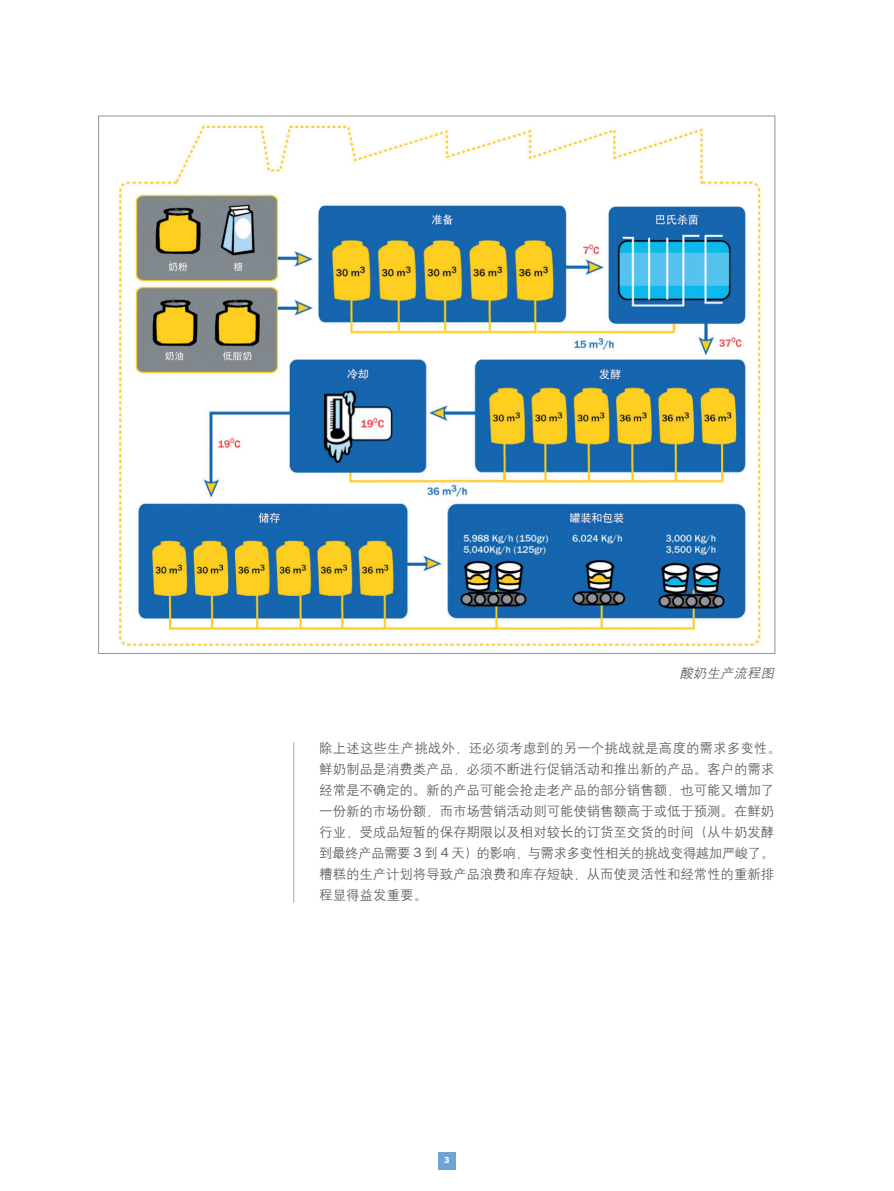
<style>
.page{position:relative;width:894px;height:1191px;background:#fff}
.page>*{position:absolute;margin:0;border:0;box-sizing:border-box;transform-origin:0 0}
.t1{font:13.5px/21px "H Yg 2 gj";letter-spacing:-.01em;color:#57585a}
.t2{font:italic 13.5px "H Yg 2 gj";color:#57585a}
.t3{font:600 9px "Franklin Gothic";color:#fff}
.s1{font-family:"Franklin Gothic"}
</style>
<div class="page">
<hr style="left:293px;top:742px;width:1px;height:161px;background:#86afdc">
<div style="left:438px;top:1152px;width:17px;height:17px;background:#70a3d6"></div>
<img style="left:119px;top:123px;width:643px;height:523px">
<p class="t2" style="left:680px;top:666px;width:99px">酸奶生产流程图</p>
<p class="t1" style="left:319px;top:737px;width:463px">除上述这些生产挑战外，还必须考虑到的另一个挑战就是高度的需求多变性。鲜奶制品是消费类产品，必须不断进行促销活动和推出新的产品。客户的需求经常是不确定的。新的产品可能会抢走老产品的部分销售额，也可能又增加了一份新的市场份额，而市场营销活动则可能使销售额高于或低于预测。在鲜奶行业，受成品短暂的保存期限以及相对较长的订货至交货的时间（从牛奶发酵到最终产品需要 <span class="s1">3</span> 到 <span class="s1">4</span> 天）的影响，与需求多变性相关的挑战变得越加严峻了。糟糕的生产计划将导致产品浪费和库存短缺，从而使灵活性和经常性的重新排程显得益发重要。</p>
<p class="t3" style="left:444px;top:1157px;width:7px">3</p>
</div>
